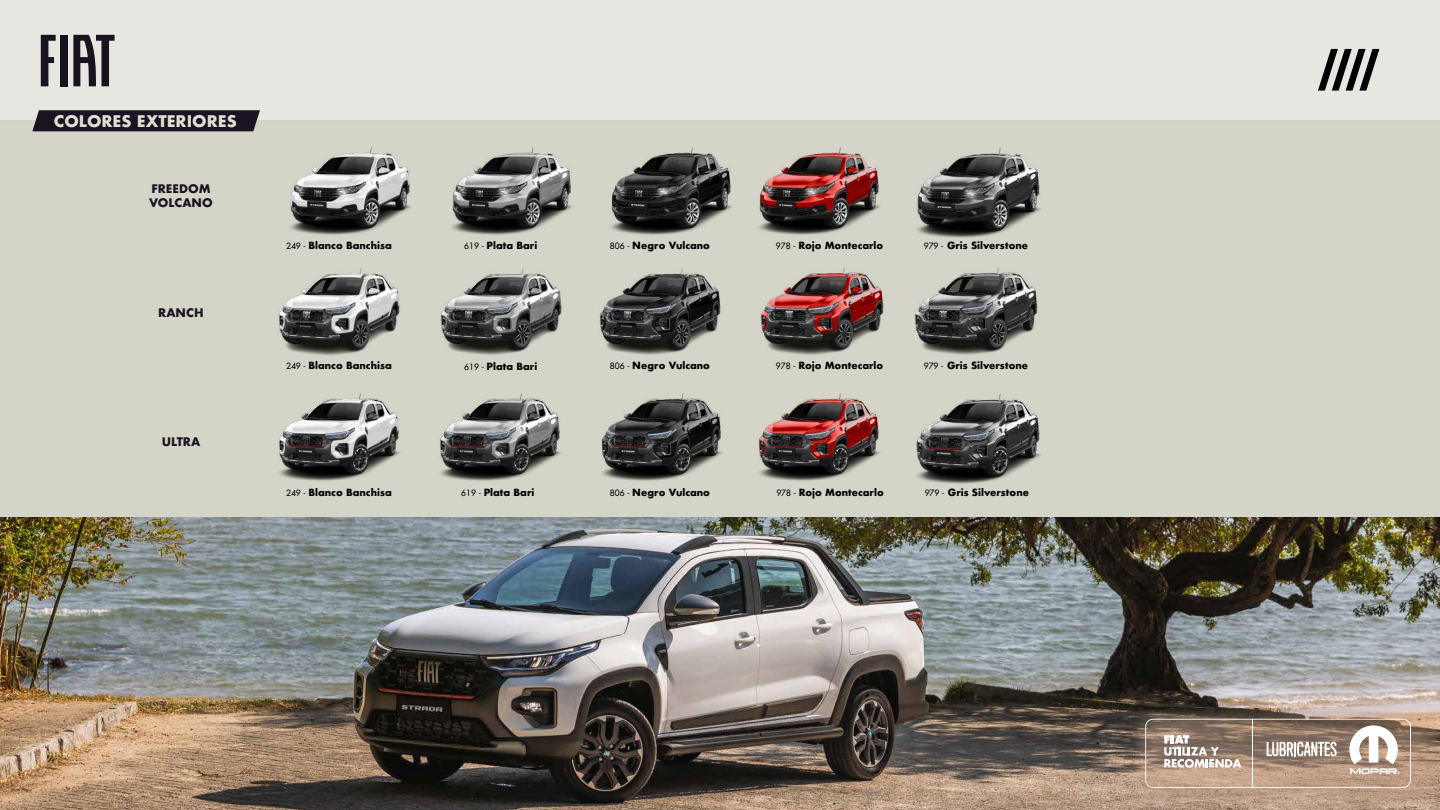
<style>
.page{position:relative;width:1440px;height:810px;background:#fff}
.page>*{position:absolute;margin:0;border:0;box-sizing:border-box;transform-origin:0 0}
.t1{font:700 15.6px "Futura";color:#e0e0d4}
.t2{font:700 11.48px/13.8px "Futura";color:#1a1321}
.t3{font:700 9.6px "Futura";color:#000}
.s1{font-family:"Futura Std";font-weight:500;font-size:8.48px}
</style>
<div class="page">
<div style="left:0;top:121px;width:1440px;height:689px;background:#d4d4c8"></div>
<div style="left:0;top:0;width:1440px;height:121px;background:#e7e7e2"></div>
<svg style="left:1318px;top:49px;width:61px;height:42px"></svg>
<svg style="left:32px;top:110px;width:228px;height:21px;background:#221b28"></svg>
<div style="left:60px;top:35px;width:8px;height:51px;background:#191320"></div>
<svg style="left:41px;top:35px;width:15px;height:51px"></svg>
<svg style="left:73px;top:35px;width:42px;height:51px"></svg>
<img style="left:279px;top:393px;width:121px;height:88px">
<img style="left:440px;top:393px;width:121px;height:88px">
<img style="left:601px;top:393px;width:121px;height:88px">
<img style="left:759px;top:393px;width:121px;height:88px">
<img style="left:916px;top:393px;width:125px;height:91px">
<img style="left:279px;top:268px;width:121px;height:88px">
<img style="left:440px;top:268px;width:122px;height:87px">
<img style="left:599px;top:268px;width:122px;height:87px">
<img style="left:760px;top:267px;width:124px;height:88px">
<img style="left:914px;top:267px;width:124px;height:88px">
<img style="left:290px;top:147px;width:121px;height:88px">
<img style="left:452px;top:147px;width:120px;height:88px">
<img style="left:611px;top:147px;width:121px;height:88px">
<img style="left:759px;top:147px;width:121px;height:88px">
<img style="left:917px;top:147px;width:124px;height:91px">
<img style="left:0;top:518px;width:1440px;height:292px">
<svg style="left:1134px;top:708px;width:306px;height:102px;background:#ab9483"></svg>
<hr style="left:1252px;top:719px;width:1px;height:68px;background:#fff">
<h1 class="t1" style="left:54px;top:110px;width:184px">COLORES EXTERIORES</h1>
<p class="t2" style="left:149px;top:182px;width:65px">FREEDOM<br>VOLCANO</p>
<p class="t2" style="left:158px;top:306px;width:47px">RANCH</p>
<p class="t2" style="left:162px;top:435px;width:40px">ULTRA</p>
<p class="t3" style="left:286px;top:239px;width:107px"><span class="s1">249 -</span> Blanco Banchisa</p>
<p class="t3" style="left:464px;top:239px;width:75px"><span class="s1">619 -</span> Plata Bari</p>
<p class="t3" style="left:610px;top:239px;width:102px"><span class="s1">806 -</span> Negro Vulcano</p>
<p class="t3" style="left:776px;top:238px;width:109px"><span class="s1">978 -</span> Rojo Montecarlo</p>
<p class="t3" style="left:924px;top:238px;width:106px"><span class="s1">979 -</span> Gris Silverstone</p>
<p class="t3" style="left:286px;top:359px;width:107px"><span class="s1">249 -</span> Blanco Banchisa</p>
<p class="t3" style="left:464px;top:359px;width:75px"><span class="s1">619 -</span> Plata Bari</p>
<p class="t3" style="left:610px;top:359px;width:102px"><span class="s1">806 -</span> Negro Vulcano</p>
<p class="t3" style="left:776px;top:358px;width:109px"><span class="s1">978 -</span> Rojo Montecarlo</p>
<p class="t3" style="left:924px;top:359px;width:106px"><span class="s1">979 -</span> Gris Silverstone</p>
<p class="t3" style="left:286px;top:486px;width:107px"><span class="s1">249 -</span> Blanco Banchisa</p>
<p class="t3" style="left:461px;top:486px;width:75px"><span class="s1">619 -</span> Plata Bari</p>
<p class="t3" style="left:610px;top:486px;width:102px"><span class="s1">806 -</span> Negro Vulcano</p>
<p class="t3" style="left:776px;top:485px;width:109px"><span class="s1">978 -</span> Rojo Montecarlo</p>
<p class="t3" style="left:925px;top:485px;width:106px"><span class="s1">979 -</span> Gris Silverstone</p>
</div>
